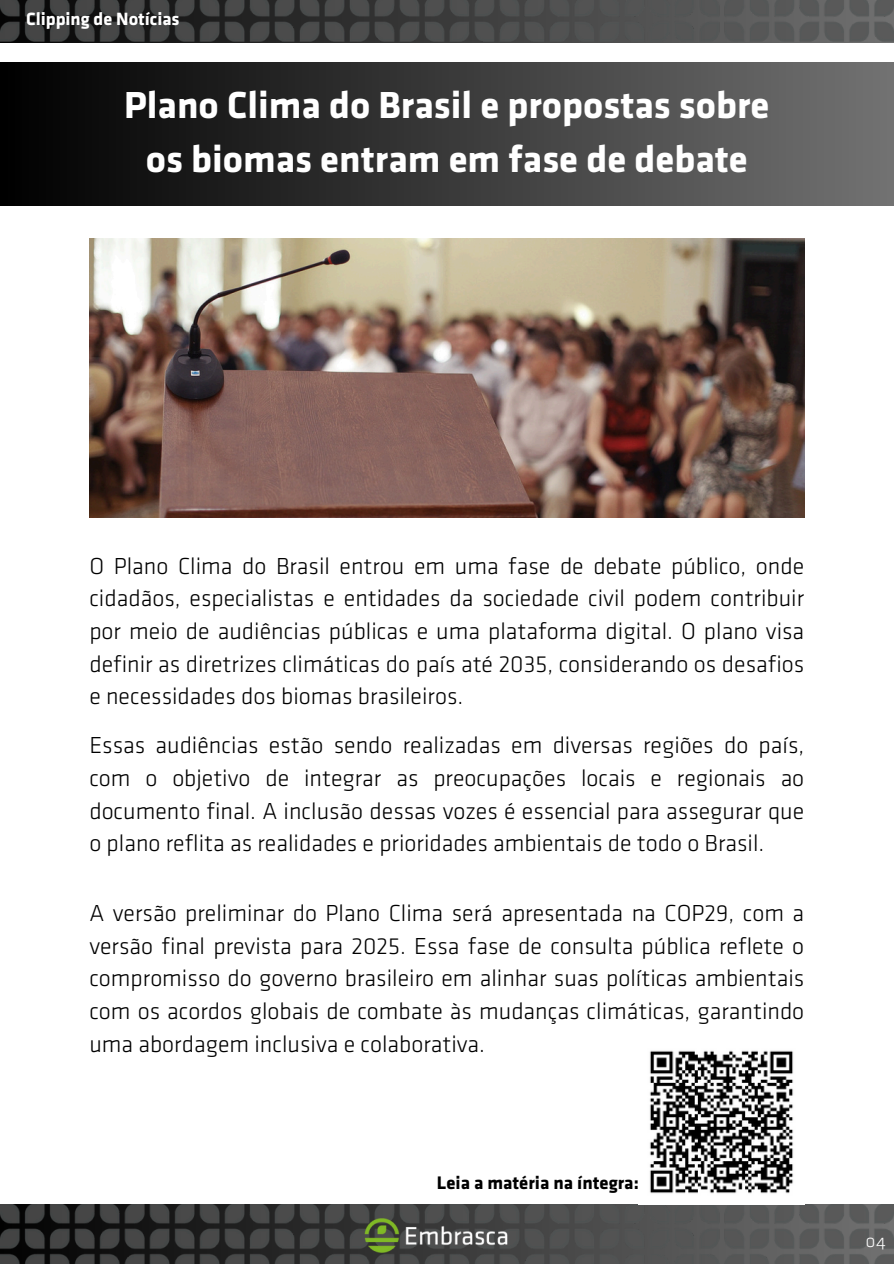
<style>
.page{position:relative;width:894px;height:1264px;background:#fff}
.page>*{position:absolute;margin:0;border:0;box-sizing:border-box;transform-origin:0 0}
.t1{font:700 39px/54px "Klavika";color:#fff;text-align:center}
.t2{font:300 24px/32.7px "Klavika";color:#000;text-align:justify}
.t3{font:700 18.75px "Klavika";color:#000}
.t4{font:700 18.45px "Klavika";color:#fff}
.t5{font:18px "Klavika Light OSF";color:#fff}
</style>
<div class="page">
<div style="left:0;top:62px;width:893px;height:143px;background:linear-gradient(to right,#000,#727272)"></div>
<img style="left:0;top:0;width:893px;height:42px">
<img style="left:0;top:1204px;width:893px;height:59px">
<img style="left:339px;top:1204px;width:194px;height:59px">
<img style="left:650px;top:1050px;width:143px;height:144px">
<img style="left:89px;top:238px;width:715px;height:279px">
<p class="t4" style="left:26px;top:11px;width:155px">Clipping de Notícias</p>
<h2 class="t1" style="left:124px;top:80px;width:646px">Plano Clima do Brasil e propostas sobre os biomas entram em fase de debate</h2>
<h2 class="t2" style="left:89px;top:550px;width:716px">O Plano Clima do Brasil entrou em uma fase de debate público, onde cidadãos, especialistas e entidades da sociedade civil podem contribuir por meio de audiências públicas e uma plataforma digital. O plano visa definir as diretrizes climáticas do país até 2035, considerando os desafios e necessidades dos biomas brasileiros.</h2>
<p class="t2" style="left:89px;top:730px;width:716px">Essas audiências estão sendo realizadas em diversas regiões do país, com o objetivo de integrar as preocupações locais e regionais ao documento final. A inclusão dessas vozes é essencial para assegurar que o plano reflita as realidades e prioridades ambientais de todo o Brasil.</p>
<p class="t2" style="left:89px;top:897px;width:716px">A versão preliminar do Plano Clima será apresentada na COP29, com a versão final prevista para 2025. Essa fase de consulta pública reflete o compromisso do governo brasileiro em alinhar suas políticas ambientais com os acordos globais de combate às mudanças climáticas, garantindo uma abordagem inclusiva e colaborativa.</p>
<p class="t3" style="left:437px;top:1175px;width:203px">Leia a matéria na íntegra:</p>
<h2 class="t5" style="left:865px;top:1233px;width:22px">04</h2>
</div>
